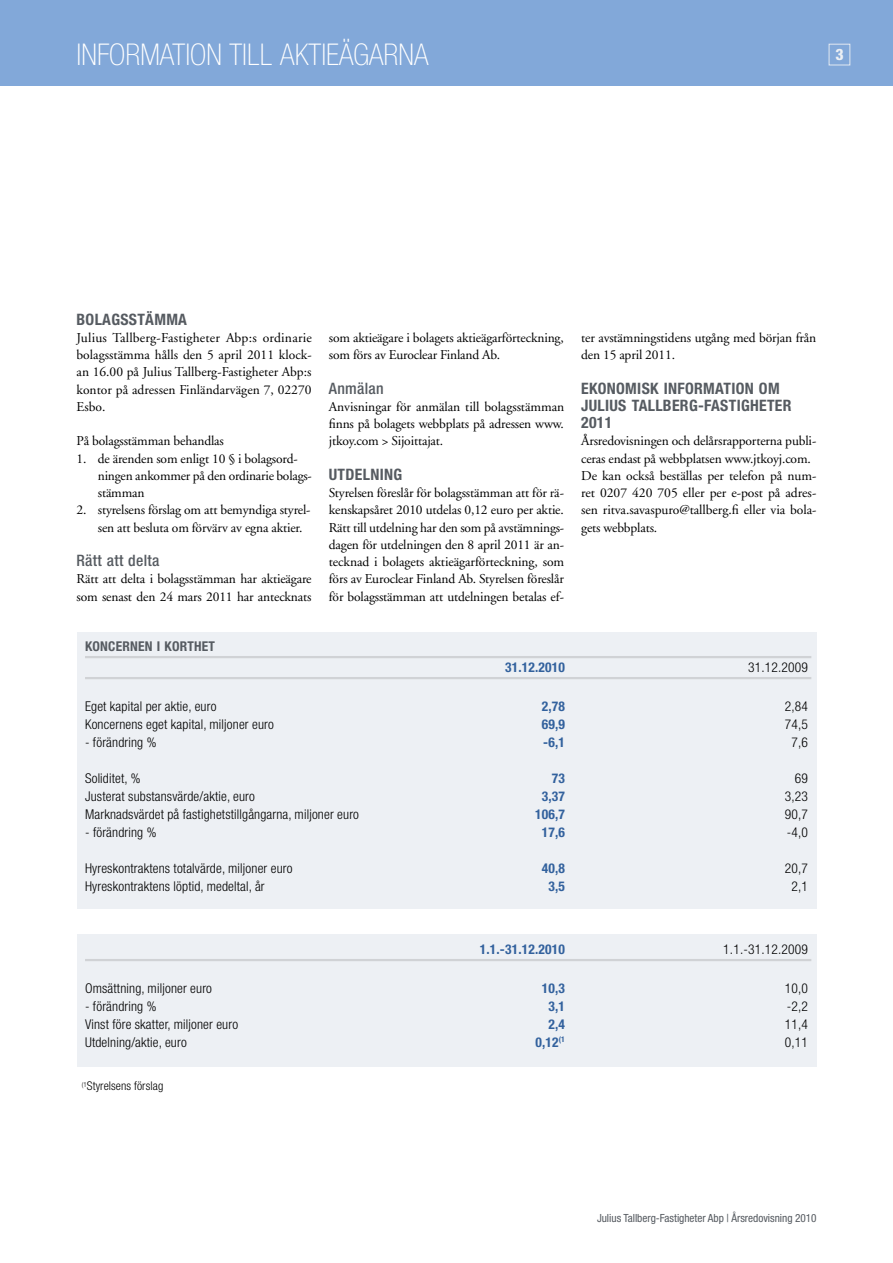
<style>
.page{position:relative;width:893px;height:1263px;background:#fff}
.page>*{position:absolute;margin:0;border:0;box-sizing:border-box;transform-origin:0 0}
.t1{font:100 condensed 30px "Helvetica Neue LT";color:#fff}
.t2{font:700 condensed 15.75px/17.2px "Helvetica Neue LT";letter-spacing:.02em;color:#565b61}
.t3{font:500 condensed 15.75px "Helvetica Neue LT";letter-spacing:.02em;color:#565b61}
.t4{font:800 condensed 15.75px "Helvetica Neue LT";color:#edf0f4}
.t5{font:13.5px/17.2px "Adobe Garamond LT";letter-spacing:-.01em;color:#000}
.t6{font:300 condensed 13.5px "Helvetica Neue LT";letter-spacing:.015em;color:#000}
.t7{font:700 condensed 13.5px "Helvetica Neue LT";letter-spacing:.015em;color:#32619d}
.t8{font:700 condensed 13.5px "Helvetica Neue LT";letter-spacing:.02em;color:#565b61}
.t9{font:300 condensed 12px "Helvetica Neue LT";letter-spacing:.01em;color:#000}
.t10{font:condensed 11.25px "Helvetica Neue LT";color:#565b61}
</style>
<div class="page">
<div style="left:77px;top:632px;width:739px;height:276px;background:#edf0f4"></div>
<hr style="left:85px;top:656px;width:726px;height:2px;background:#d0d2d5">
<hr style="left:85px;top:677px;width:726px;height:2px;background:#d0d2d5">
<div style="left:0;top:0;width:893px;height:85px;background:#82a8d9"></div>
<div style="left:829px;top:44px;width:21px;height:21px;border:1px solid #edf0f4"></div>
<div style="left:77px;top:934px;width:739px;height:132px;background:#edf0f4"></div>
<hr style="left:85px;top:959px;width:726px;height:2px;background:#d0d2d5">
<h1 class="t1" style="left:77px;top:38px;width:353px">INFORMATION TILL AKTIEÄGARNA</h1>
<p class="t4" style="left:835px;top:45px;width:10px">3</p>
<p class="t2" style="left:77px;top:310px;width:112px">BOLAGSSTÄMMA</p>
<p class="t5" style="left:77px;top:329px;width:237px;text-align:justify">Julius Tallberg-Fastigheter Abp:s ordinarie bolagsstämma hålls den 5 april 2011 klock&shy;an 16.00 på Julius Tallberg-Fastigheter Abp:s kontor på adressen Finländarvägen 7, 02270<br>Esbo.</p>
<p class="t5" style="left:77px;top:432px;width:149px">På bolagsstämman behandlas</p>
<p class="t5" style="left:98px;top:450px;width:216px;text-indent:-21px">1. de ärenden som enligt 10 § i bolagsord&shy;ningen ankommer på den ordinarie bolags&shy;stämman</p>
<p class="t5" style="left:98px;top:501px;width:214px;text-indent:-21px">2. styrelsens förslag om att bemyndiga styrel&shy;sen att besluta om förvärv av egna aktier.</p>
<p class="t3" style="left:77px;top:551px;width:85px">Rätt att delta</p>
<p class="t5" style="left:77px;top:570px;width:237px">Rätt att delta i bolagsstämman har aktieägare som senast den 24 mars 2011 har antecknats</p>
<p class="t8" style="left:85px;top:638px;width:131px">KONCERNEN I KORTHET</p>
<p class="t5" style="left:329px;top:329px;width:236px">som aktieägare i bolagets aktieägarförteckning, som förs av Euroclear Finland Ab.</p>
<p class="t3" style="left:329px;top:379px;width:56px">Anmälan</p>
<p class="t5" style="left:329px;top:398px;width:237px;text-align:justify">Anvisningar för anmälan till bolagsstämman finns på bolagets webbplats på adressen www. jtkoy.com &gt; Sijoittajat.</p>
<p class="t2" style="left:329px;top:465px;width:75px">UTDELNING</p>
<p class="t5" style="left:329px;top:484px;width:237px;text-align:justify">Styrelsen föreslår för bolagsstämman att för rä&shy;kenskapsåret 2010 utdelas 0,12 euro per aktie.<br>Rätt till utdelning har den som på avstämnings&shy;dagen för utdelningen den 8 april 2011 är an&shy;tecknad i bolagets aktieägarförteckning, som förs av Euroclear Finland Ab. Styrelsen föreslår för bolagsstämman att utdelningen betalas ef-</p>
<p class="t5" style="left:581px;top:329px;width:237px">ter avstämningstidens utgång med början från den 15 april 2011.</p>
<p class="t2" style="left:581px;top:379px;width:212px">EKONOMISK INFORMATION OM<br>JULIUS TALLBERG-FASTIGHETER<br>2011</p>
<p class="t5" style="left:581px;top:432px;width:237px">Årsredovisningen och delårsrapporterna publi&shy;ceras endast på webbplatsen www.jtkoyj.com.<br>De kan också beställas per telefon på num&shy;ret 0207 420 705 eller per e-post på adres&shy;sen ritva.savaspuro@tallberg.fi eller via bola&shy;gets webbplats.</p>
<p class="t7" style="left:505px;top:659px;width:61px">31.12.2010</p>
<p class="t6" style="left:748px;top:659px;width:61px">31.12.2009</p>
<p class="t6" style="left:85px;top:698px;width:133px">Eget kapital per aktie, euro</p>
<p class="t7" style="left:542px;top:698px;width:25px">2,78</p>
<p class="t6" style="left:785px;top:698px;width:25px">2,84</p>
<p class="t6" style="left:85px;top:716px;width:190px">Koncernens eget kapital, miljoner euro</p>
<p class="t7" style="left:542px;top:716px;width:25px">69,9</p>
<p class="t6" style="left:785px;top:716px;width:25px">74,5</p>
<p class="t6" style="left:85px;top:734px;width:73px">- förändring %</p>
<p class="t7" style="left:543px;top:734px;width:23px">-6,1</p>
<p class="t6" style="left:791px;top:734px;width:18px">7,6</p>
<p class="t6" style="left:85px;top:770px;width:57px">Soliditet, %</p>
<p class="t7" style="left:552px;top:770px;width:15px">73</p>
<p class="t6" style="left:795px;top:770px;width:15px">69</p>
<p class="t6" style="left:85px;top:788px;width:171px">Justerat substansvärde/aktie, euro</p>
<p class="t7" style="left:542px;top:788px;width:25px">3,37</p>
<p class="t6" style="left:785px;top:788px;width:25px">3,23</p>
<p class="t6" style="left:85px;top:806px;width:275px">Marknadsvärdet på fastighetstillgångarna, miljoner euro</p>
<p class="t7" style="left:535px;top:806px;width:31px">106,7</p>
<p class="t6" style="left:785px;top:806px;width:25px">90,7</p>
<p class="t6" style="left:85px;top:824px;width:73px">- förändring %</p>
<p class="t7" style="left:542px;top:824px;width:25px">17,6</p>
<p class="t6" style="left:787px;top:824px;width:23px">-4,0</p>
<p class="t6" style="left:85px;top:860px;width:209px">Hyreskontraktens totalvärde, miljoner euro</p>
<p class="t7" style="left:542px;top:860px;width:25px">40,8</p>
<p class="t6" style="left:785px;top:860px;width:25px">20,7</p>
<p class="t6" style="left:85px;top:878px;width:181px">Hyreskontraktens löptid, medeltal, år</p>
<p class="t7" style="left:548px;top:878px;width:18px">3,5</p>
<p class="t6" style="left:791px;top:878px;width:18px">2,1</p>
<p class="t7" style="left:480px;top:941px;width:87px">1.1.-31.12.2010</p>
<p class="t6" style="left:723px;top:941px;width:86px">1.1.-31.12.2009</p>
<p class="t6" style="left:85px;top:980px;width:128px">Omsättning, miljoner euro</p>
<p class="t7" style="left:542px;top:980px;width:25px">10,3</p>
<p class="t6" style="left:785px;top:980px;width:25px">10,0</p>
<p class="t6" style="left:85px;top:998px;width:73px">- förändring %</p>
<p class="t7" style="left:548px;top:998px;width:18px">3,1</p>
<p class="t6" style="left:787px;top:998px;width:23px">-2,2</p>
<p class="t6" style="left:85px;top:1016px;width:155px">Vinst före skatter, miljoner euro</p>
<p class="t7" style="left:548px;top:1016px;width:18px">2,4</p>
<p class="t6" style="left:785px;top:1016px;width:25px">11,4</p>
<p class="t6" style="left:85px;top:1034px;width:103px">Utdelning/aktie, euro</p>
<p class="t7" style="left:535px;top:1034px;width:31px">0,12<sup>(1</sup></p>
<p class="t6" style="left:785px;top:1034px;width:25px">0,11</p>
<p class="t9" style="left:82px;top:1079px;width:83px"><sup>(1</sup>Styrelsens förslag</p>
<p class="t10" style="left:597px;top:1211px;width:221px">Julius Tallberg-Fastigheter Abp | Årsredovisning 2010</p>
</div>
